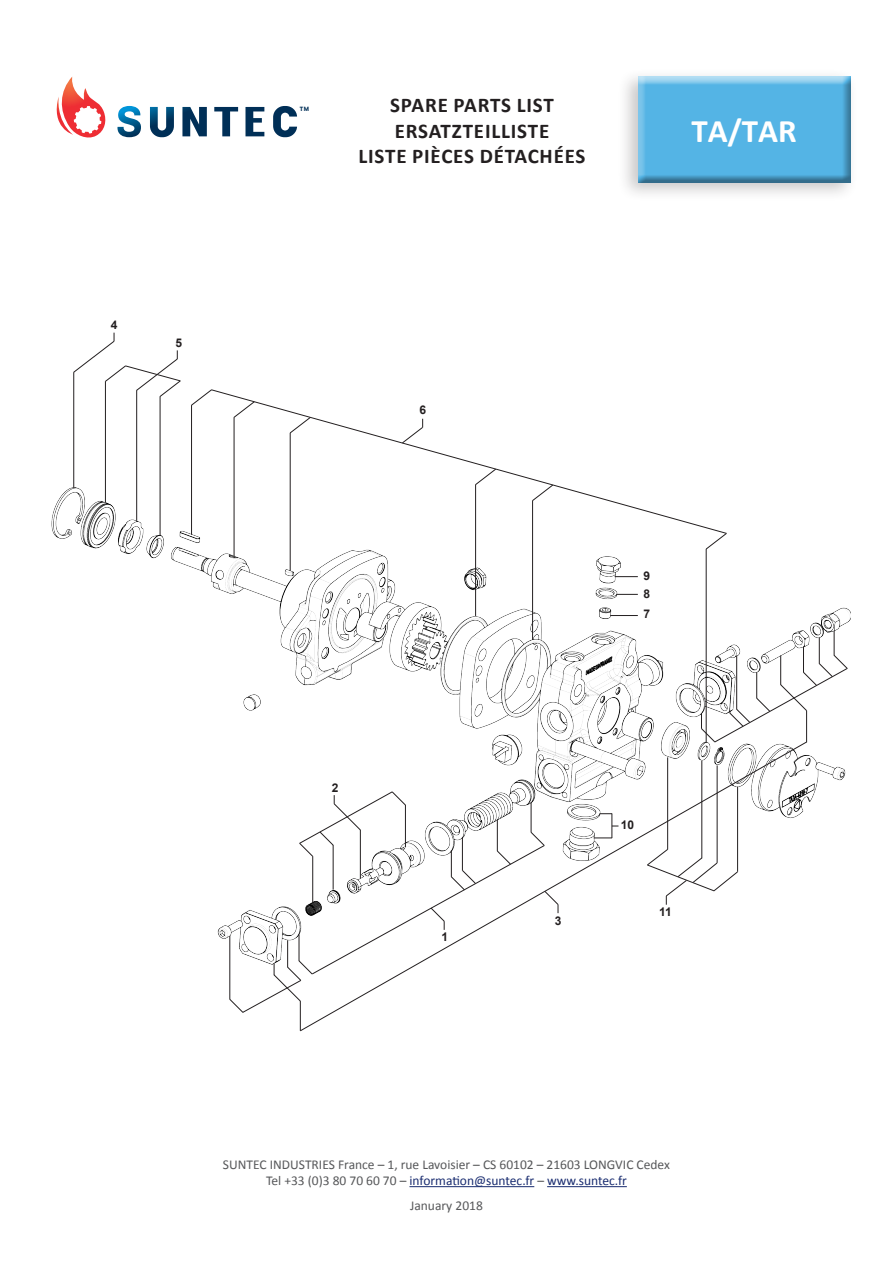
<style>
.page{position:relative;width:893px;height:1263px;background:#fff}
.page>*{position:absolute;margin:0;border:0;box-sizing:border-box;transform-origin:0 0}
.t1{font:700 33px "Calibri";color:#fff}
.t2{font:700 21px/25.2px "Calibri";letter-spacing:.04em;color:#231f20;text-align:center}
.t3{font:13.5px/16.2px "Calibri";color:#57585a;text-align:center}
.t4{font:700 12px "Arial";color:#231f20}
.t5{font:700 5.7px "Clan OT";color:#002f57}
.s1{color:#192c70}
</style>
<div class="page">
<div style="left:617px;top:67px;width:241px;height:135px;background:#231f20;opacity:.25"></div>
<div style="left:637px;top:76px;width:216px;height:108px;background:#231f20;opacity:.45"></div>
<svg style="left:214px;top:107px;width:24px;height:29px"></svg>
<svg style="left:182px;top:107px;width:25px;height:29px"></svg>
<svg style="left:245px;top:107px;width:19px;height:29px"></svg>
<svg style="left:150px;top:107px;width:24px;height:30px"></svg>
<svg style="left:273px;top:106px;width:24px;height:31px"></svg>
<svg style="left:117px;top:106px;width:24px;height:31px"></svg>
<svg style="left:56px;top:77px;width:50px;height:61px"></svg>
<hr style="left:409px;top:1186px;width:125px;height:1px;background:#192c70">
<hr style="left:547px;top:1186px;width:80px;height:1px;background:#192c70">
<img style="left:51px;top:475px;width:799px;height:464px">
<hr style="left:73px;top:372px;width:1px;height:116px;background:#231f20">
<hr style="left:105px;top:381px;width:1px;height:122px;background:#231f20">
<hr style="left:136px;top:390px;width:1px;height:131px;background:#231f20">
<hr style="left:160px;top:396px;width:1px;height:139px;background:#231f20">
<svg style="left:73px;top:333px;width:108px;height:64px"></svg>
<hr style="left:191px;top:405px;width:1px;height:130px;background:#231f20">
<hr style="left:234px;top:417px;width:1px;height:141px;background:#231f20">
<hr style="left:290px;top:433px;width:1px;height:138px;background:#231f20">
<hr style="left:475px;top:484px;width:1px;height:132px;background:#231f20">
<hr style="left:532px;top:500px;width:1px;height:140px;background:#231f20">
<hr style="left:706px;top:549px;width:1px;height:193px;background:#231f20">
<svg style="left:211px;top:389px;width:516px;height:145px"></svg>
<svg style="left:191px;top:389px;width:21px;height:17px"></svg>
<svg style="left:234px;top:401px;width:21px;height:17px"></svg>
<svg style="left:290px;top:417px;width:21px;height:16px"></svg>
<svg style="left:475px;top:469px;width:21px;height:16px"></svg>
<svg style="left:532px;top:484px;width:21px;height:17px"></svg>
<svg style="left:706px;top:533px;width:21px;height:17px"></svg>
<svg style="left:402px;top:419px;width:21px;height:24px"></svg>
<svg style="left:615px;top:576px;width:23px;height:1px"></svg>
<svg style="left:617px;top:594px;width:21px;height:1px"></svg>
<svg style="left:610px;top:615px;width:28px;height:1px"></svg>
<svg style="left:701px;top:631px;width:147px;height:112px"></svg>
<svg style="left:300px;top:741px;width:507px;height:290px"></svg>
<hr style="left:806px;top:711px;width:1px;height:31px;background:#231f20">
<hr style="left:300px;top:1001px;width:1px;height:30px;background:#231f20">
<svg style="left:229px;top:791px;width:330px;height:222px"></svg>
<svg style="left:594px;top:813px;width:24px;height:26px"></svg>
<hr style="left:667px;top:757px;width:1px;height:92px;background:#231f20">
<hr style="left:702px;top:761px;width:1px;height:97px;background:#231f20">
<hr style="left:737px;top:787px;width:1px;height:85px;background:#231f20">
<hr style="left:717px;top:765px;width:1px;height:98px;background:#231f20">
<svg style="left:647px;top:849px;width:91px;height:56px"></svg>
<p class="t4" style="left:111px;top:316px;width:8px">4</p>
<p class="t4" style="left:175px;top:335px;width:8px">5</p>
<p class="t5" style="left:300px;top:106px;width:11px">TM</p>
<h2 class="t2" style="left:358px;top:93px;width:229px">SPARE PARTS LIST<br>ERSATZTEILLISTE<br>LISTE PIÈCES DÉTACHÉES</h2>
<p class="t1" style="left:691px;top:110px;width:107px">TA/TAR</p>
<p class="t4" style="left:419px;top:402px;width:8px">6</p>
<p class="t4" style="left:332px;top:780px;width:8px">2</p>
<p class="t4" style="left:441px;top:929px;width:8px">1</p>
<p class="t4" style="left:643px;top:568px;width:8px">9</p>
<p class="t4" style="left:643px;top:585px;width:8px">8</p>
<p class="t4" style="left:643px;top:606px;width:8px">7</p>
<p class="t4" style="left:555px;top:913px;width:8px">3</p>
<p class="t4" style="left:621px;top:817px;width:15px">10</p>
<p class="t4" style="left:659px;top:903px;width:14px">11</p>
<p class="t3" style="left:223px;top:1156px;width:448px">SUNTEC INDUSTRIES France – 1, rue Lavoisier – CS 60102 – 21603 LONGVIC Cedex<br>Tel +33 (0)3 80 70 60 70 – <span class="s1">information@suntec.fr</span> – <span class="s1">www.suntec.fr</span></p>
<p class="t3" style="left:410px;top:1197px;width:74px">January 2018</p>
</div>
